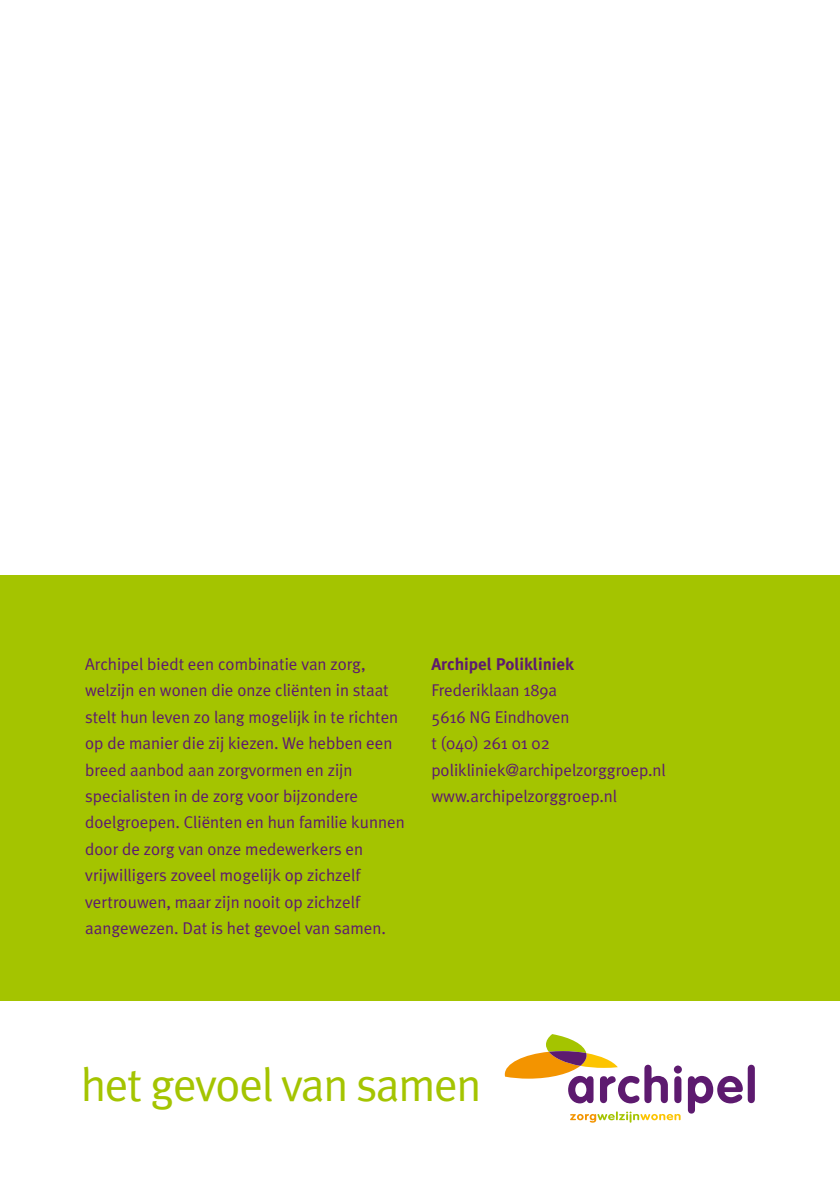
<style>
.page{position:relative;width:840px;height:1191px;background:#fff}
.page>*{position:absolute;margin:0;border:0;box-sizing:border-box;transform-origin:0 0}
.t1{font:47px "Meta Plus";letter-spacing:-.03em;color:#a4c400}
.t2{font:17px/26.4px "Meta Plus";color:#5d1a6f}
.t3{font:700 17px "Meta Plus";color:#5d1a6f}
</style>
<div class="page">
<div style="left:0;top:575px;width:839px;height:426px;background:#a4c400"></div>
<svg style="left:570px;top:1111px;width:110px;height:11px"></svg>
<svg style="left:673px;top:1065px;width:8px;height:38px"></svg>
<svg style="left:687px;top:1076px;width:55px;height:37px"></svg>
<div style="left:747px;top:1064px;width:7px;height:39px;background:#5d1a6f;border-radius:4px"></div>
<svg style="left:504px;top:1034px;width:163px;height:69px"></svg>
<p class="t2" style="left:85px;top:650px;width:321px">Archipel biedt een combinatie van zorg, welzijn en wonen die onze cliënten in staat stelt hun leven zo lang mogelijk in te richten op de manier die zij kiezen. We hebben een breed aanbod aan zorgvormen en zijn specialisten in de zorg voor bijzondere doelgroepen. Cliënten en hun familie kunnen door de zorg van onze medewerkers en vrijwilligers zoveel mogelijk op zichzelf vertrouwen, maar zijn nooit op zichzelf aangewezen. Dat is het gevoel van samen.</p>
<p class="t3" style="left:431px;top:654px;width:144px">Archipel Polikliniek</p>
<p class="t2" style="left:431px;top:677px;width:236px">Frederiklaan 189a<br>5616 NG Eindhoven<br>t (040) 261 01 02 polikliniek@archipelzorggroep.nl www.archipelzorggroep.nl</p>
<h1 class="t1" style="left:81px;top:1058px;width:402px">het gevoel van samen</h1>
</div>
